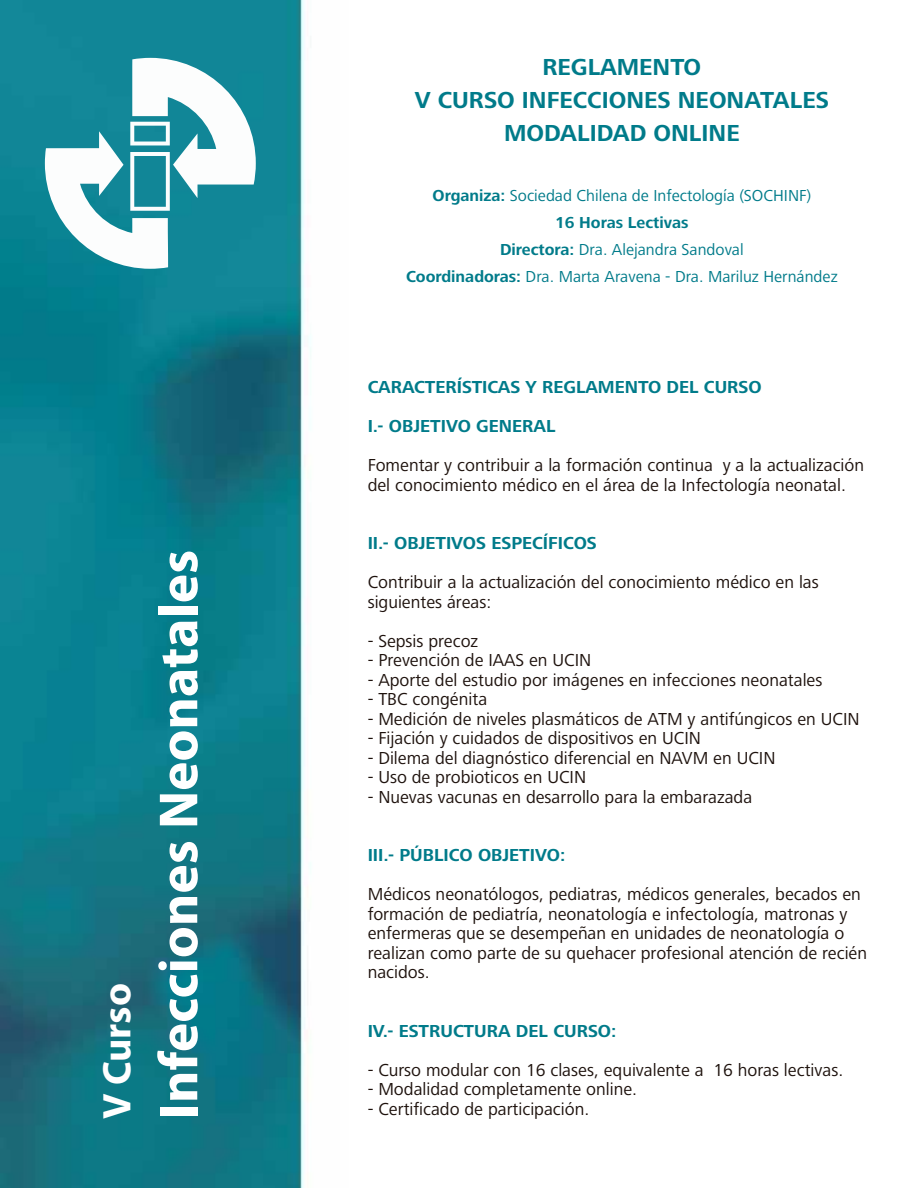
<style>
.page{position:relative;width:918px;height:1188px;background:#fff}
.page>*{position:absolute;margin:0;border:0;box-sizing:border-box;transform-origin:0 0}
.t1{font:700 55.5px "Myriad Pro";color:#fff}
.t2{font:700 40.05px "Myriad Pro";color:#fff}
.t3{font:700 24px/33px "Frutiger Next LT";color:#007b8a;text-align:center}
.t4{font:18px/19.5px "Frutiger Next LT";color:#1e120d}
.t5{font:700 18px/39px "Frutiger Next LT";color:#007b8a}
.t6{font:16.5px/27px "Frutiger Next LT";color:#007b8a;text-align:center}
.s1{font-weight:700}
</style>
<div class="page">
<img style="left:0;top:0;width:311px;height:1188px">
<svg style="left:45px;top:58px;width:211px;height:211px"></svg>
<h2 class="t2" style="left:91px;top:1119px;width:137px;rotate:-90deg">V Curso</h2>
<h1 class="t1" style="left:142px;top:1119px;width:571px;rotate:-90deg">Infecciones Neonatales</h1>
<h3 class="t3" style="left:415px;top:51px;width:416px">REGLAMENTO<br>V CURSO INFECCIONES NEONATALES<br>MODALIDAD ONLINE</h3>
<p class="t6" style="left:406px;top:182px;width:433px"><span class="s1">Organiza:</span> Sociedad Chilena de Infectología (SOCHINF)<br><span class="s1">16 Horas Lectivas<br>Directora:</span> Dra. Alejandra Sandoval<br><span class="s1">Coordinadoras:</span> Dra. Marta Aravena - Dra. Mariluz Hernández</p>
<p class="t5" style="left:368px;top:368px;width:396px">CARACTERÍSTICAS Y REGLAMENTO DEL CURSO<br>I.- OBJETIVO GENERAL</p>
<p class="t4" style="left:368px;top:455px;width:498px">Fomentar y contribuir a la formación continua y a la actualización del conocimiento médico en el área de la Infectología neonatal.</p>
<p class="t5" style="left:368px;top:524px;width:231px">II.- OBJETIVOS ESPECÍFICOS</p>
<p class="t4" style="left:368px;top:572px;width:453px">Contribuir a la actualización del conocimiento médico en las siguientes áreas:</p>
<p class="t4" style="left:368px;top:631px;width:112px">- Sepsis precoz</p>
<p class="t4" style="left:368px;top:650px;width:225px">- Prevención de IAAS en UCIN</p>
<p class="t4" style="left:368px;top:670px;width:456px">- Aporte del estudio por imágenes en infecciones neonatales</p>
<p class="t4" style="left:368px;top:689px;width:121px">- TBC congénita</p>
<p class="t4" style="left:368px;top:709px;width:494px">- Medición de niveles plasmáticos de ATM y antifúngicos en UCIN</p>
<p class="t4" style="left:368px;top:728px;width:335px">- Fijación y cuidados de dispositivos en UCIN</p>
<p class="t4" style="left:368px;top:748px;width:409px">- Dilema del diagnóstico diferencial en NAVM en UCIN</p>
<p class="t4" style="left:368px;top:767px;width:220px">- Uso de probioticos en UCIN</p>
<p class="t4" style="left:368px;top:787px;width:386px">- Nuevas vacunas en desarrollo para la embarazada</p>
<p class="t5" style="left:368px;top:836px;width:199px">III.- PÚBLICO OBJETIVO:</p>
<p class="t4" style="left:368px;top:884px;width:501px">Médicos neonatólogos, pediatras, médicos generales, becados en formación de pediatría, neonatología e infectología, matronas y enfermeras que se desempeñan en unidades de neonatología o realizan como parte de su quehacer profesional atención de recién nacidos.</p>
<p class="t5" style="left:368px;top:1011px;width:250px">IV.- ESTRUCTURA DEL CURSO:</p>
<p class="t4" style="left:368px;top:1060px;width:477px">- Curso modular con 16 clases, equivalente a 16 horas lectivas.</p>
<p class="t4" style="left:368px;top:1079px;width:271px">- Modalidad completamente online.</p>
<p class="t4" style="left:368px;top:1099px;width:223px">- Certificado de participación.</p>
</div>
